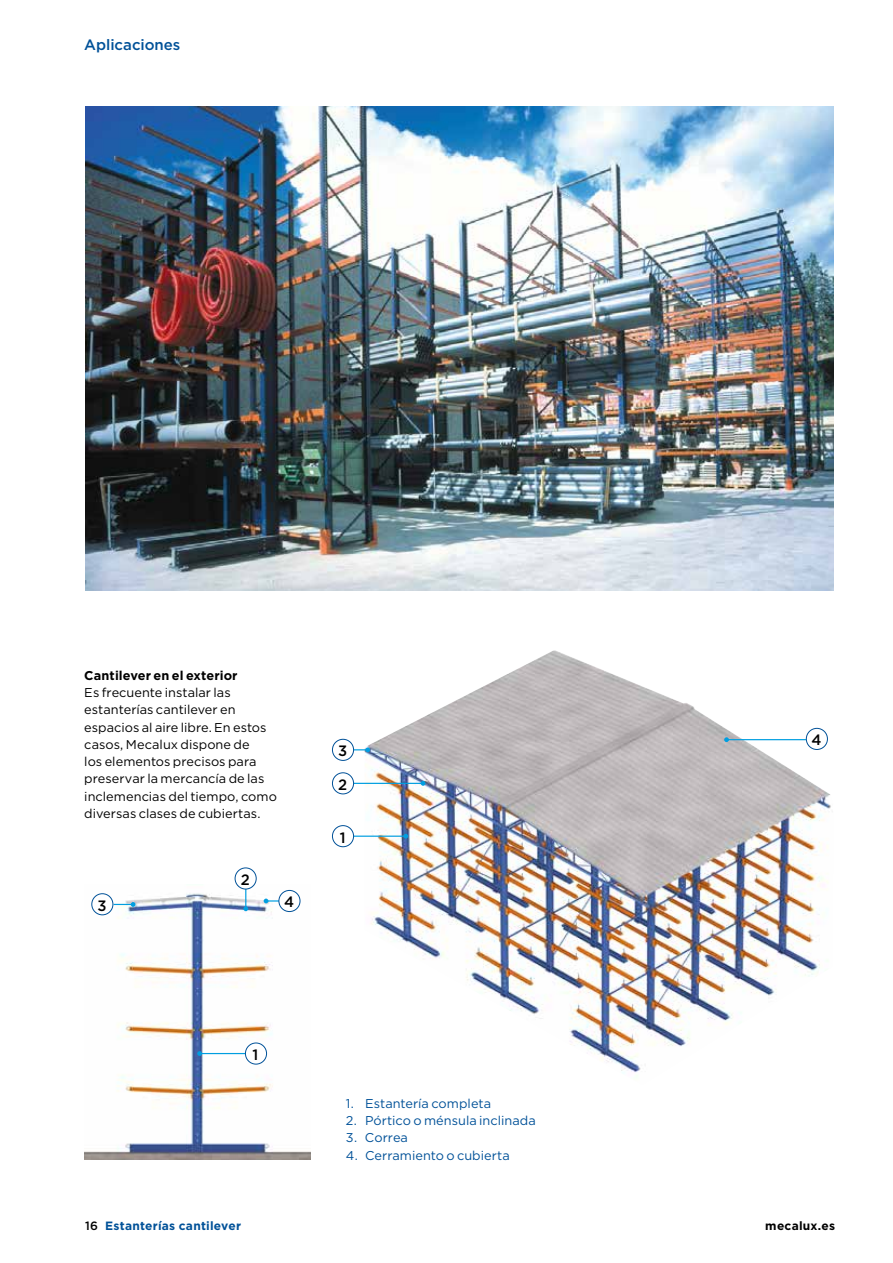
<style>
.page{position:relative;width:893px;height:1263px;background:#fff}
.page>*{position:absolute;margin:0;border:0;box-sizing:border-box;transform-origin:0 0}
.t1{font:500 15px "Gotham";color:#005198}
.t2{font:500 15px "Gotham";color:#000}
.t3{font:12.75px/17.2px "Gotham";letter-spacing:.005em;color:#000}
.t4{font:12.75px "Gotham";letter-spacing:.005em;color:#005198}
.t5{font:700 12.75px "Gotham";letter-spacing:.005em;color:#000}
.t6{font:700 12px "Gotham";letter-spacing:.02em;color:#005198}
.t7{font:700 12px "Gotham";letter-spacing:.02em;color:#000}
.s1{font-weight:500;color:#000}
</style>
<div class="page">
<img style="left:85px;top:106px;width:748px;height:484px">
<img style="left:365px;top:650px;width:466px;height:424px">
<svg style="left:354px;top:747px;width:16px;height:5px"></svg>
<hr style="left:726px;top:739px;width:80px;height:1px;background:#009ee0">
<svg style="left:724px;top:737px;width:5px;height:5px"></svg>
<hr style="left:344px;top:783px;width:79px;height:1px;background:#009ee0">
<svg style="left:421px;top:781px;width:4px;height:5px"></svg>
<hr style="left:344px;top:835px;width:62px;height:2px;background:#009ee0">
<svg style="left:403px;top:834px;width:5px;height:4px"></svg>
<div style="left:332px;top:739px;width:22px;height:22px;border:1px solid #005198;border-radius:50%"></div>
<div style="left:806px;top:728px;width:21px;height:21px;background:#fff;border-radius:50%"></div>
<div style="left:806px;top:728px;width:22px;height:22px;border:1px solid #005198;border-radius:50%"></div>
<div style="left:332px;top:773px;width:22px;height:21px;background:#fff;border-radius:50%"></div>
<div style="left:332px;top:772px;width:22px;height:22px;border:1px solid #005198;border-radius:50%"></div>
<div style="left:332px;top:826px;width:22px;height:21px;background:#fff;border-radius:50%"></div>
<div style="left:332px;top:825px;width:22px;height:22px;border:1px solid #005198;border-radius:50%"></div>
<img style="left:84px;top:884px;width:227px;height:275px">
<hr style="left:200px;top:1053px;width:46px;height:1px;background:#009ee0">
<svg style="left:197px;top:1051px;width:5px;height:5px"></svg>
<svg style="left:114px;top:902px;width:21px;height:5px"></svg>
<svg style="left:264px;top:898px;width:15px;height:5px"></svg>
<svg style="left:243px;top:889px;width:5px;height:22px"></svg>
<div style="left:245px;top:1043px;width:22px;height:21px;background:#fff;border-radius:50%"></div>
<div style="left:245px;top:1042px;width:22px;height:22px;border:1px solid #005198;border-radius:50%"></div>
<div style="left:92px;top:894px;width:21px;height:21px;background:#fff;border-radius:50%"></div>
<div style="left:91px;top:893px;width:22px;height:22px;border:1px solid #005198;border-radius:50%"></div>
<div style="left:279px;top:890px;width:21px;height:21px;background:#fff;border-radius:50%"></div>
<div style="left:279px;top:890px;width:21px;height:22px;border:1px solid #005198;border-radius:50%"></div>
<div style="left:235px;top:868px;width:21px;height:21px;background:#fff;border-radius:50%"></div>
<div style="left:235px;top:867px;width:22px;height:22px;border:1px solid #005198;border-radius:50%"></div>
<p class="t1" style="left:84px;top:35px;width:98px">Aplicaciones</p>
<p class="t5" style="left:84px;top:667px;width:155px">Cantilever en el exterior</p>
<p class="t3" style="left:84px;top:684px;width:194px">Es frecuente instalar las estanterías cantilever en espacios al aire libre. En estos casos, Mecalux dispone de<br>los elementos precisos para preservar la mercancía de las inclemencias del tiempo, como diversas clases de cubiertas.</p>
<p class="t2" style="left:241px;top:870px;width:11px">2</p>
<p class="t2" style="left:97px;top:895px;width:11px">3</p>
<p class="t2" style="left:284px;top:892px;width:12px">4</p>
<p class="t2" style="left:338px;top:741px;width:11px">3</p>
<p class="t2" style="left:338px;top:774px;width:11px">2</p>
<p class="t2" style="left:340px;top:827px;width:7px">1</p>
<p class="t2" style="left:253px;top:1045px;width:7px">1</p>
<p class="t4" style="left:346px;top:1095px;width:147px">1. Estantería completa</p>
<p class="t4" style="left:346px;top:1112px;width:191px">2. Pórtico o ménsula inclinada</p>
<p class="t4" style="left:346px;top:1130px;width:64px">3. Correa</p>
<p class="t4" style="left:346px;top:1147px;width:165px">4. Cerramiento o cubierta</p>
<p class="t2" style="left:811px;top:730px;width:12px">4</p>
<p class="t6" style="left:85px;top:1218px;width:157px"><span class="s1">16</span> Estanterías cantilever</p>
<p class="t7" style="left:765px;top:1218px;width:71px">mecalux.es</p>
</div>
